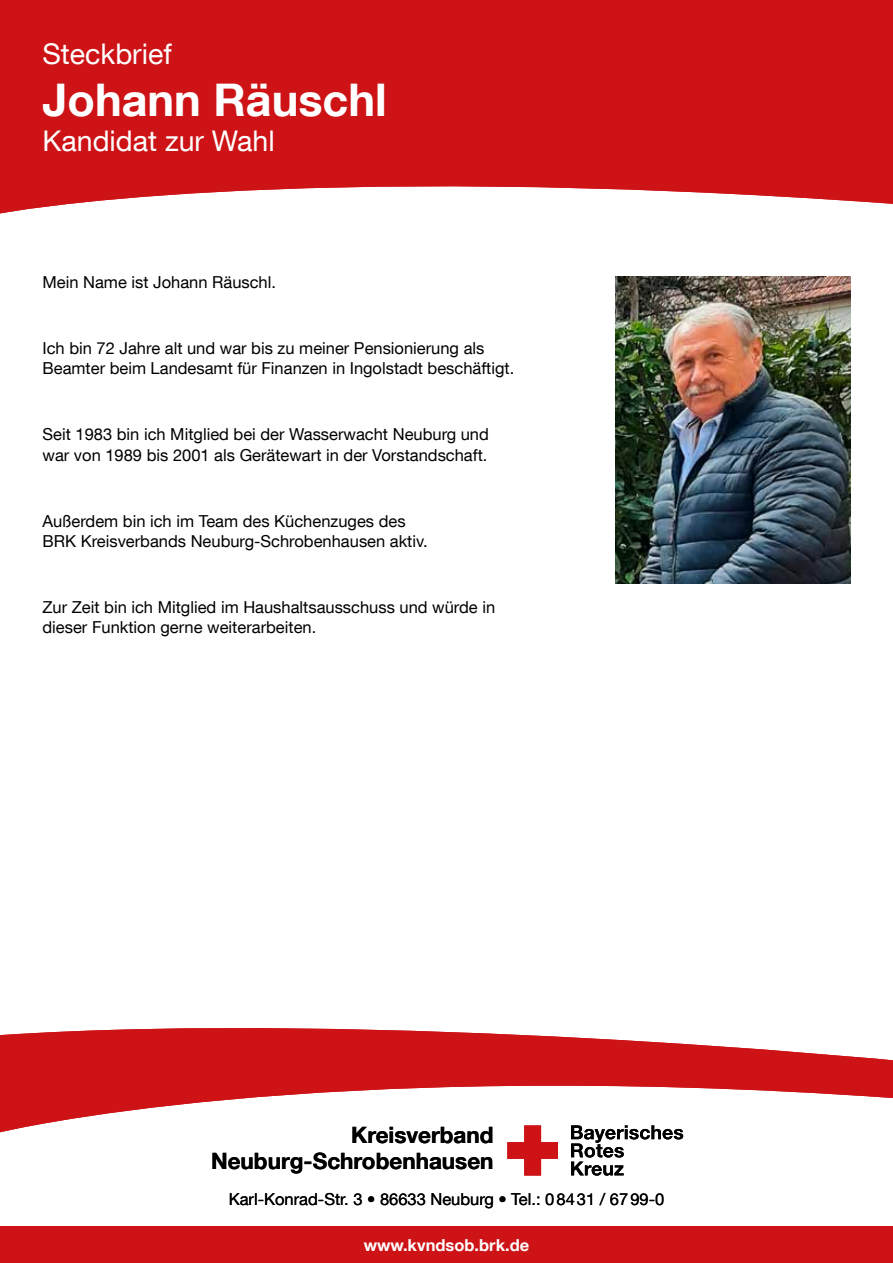
<style>
.page{position:relative;width:893px;height:1263px;background:#fff}
.page>*{position:absolute;margin:0;border:0;box-sizing:border-box;transform-origin:0 0}
.t1{font:700 45px "Helvetica Neue LT Com";color:#fff}
.t2{font:28.5px "Helvetica Neue LT Com";color:#fff}
.t3{font:700 22.5px/25.5px "Helvetica Neue LT Com";color:#000;text-align:right}
.t4{font:16.5px/20.2px "Helvetica Neue LT Com";color:#000}
.t5{font:700 16.5px "Helvetica Neue LT Com";color:#fff}
</style>
<div class="page">
<div style="left:0;top:1227px;width:893px;height:36px;background:#cd1316"></div>
<svg style="left:0;top:0;width:893px;height:213px;fill:#cd1316"></svg>
<svg style="left:0;top:1028px;width:893px;height:104px;fill:#cd1316"></svg>
<svg style="left:507px;top:1125px;width:51px;height:50px"></svg>
<svg style="left:571px;top:1125px;width:112px;height:51px"></svg>
<img style="left:615px;top:276px;width:235px;height:308px">
<h2 class="t2" style="left:43px;top:36px;width:131px">Steckbrief</h2>
<h1 class="t1" style="left:43px;top:72px;width:346px">Johann Räuschl</h1>
<h2 class="t2" style="left:43px;top:123px;width:234px">Kandidat zur Wahl</h2>
<p class="t4" style="left:43px;top:272px;width:235px">Mein Name ist Johann Räuschl.</p>
<p class="t4" style="left:43px;top:338px;width:473px">Ich bin 72 Jahre alt und war bis zu meiner Pensionierung als<br>Beamter beim Landesamt für Finanzen in Ingolstadt beschäftigt.</p>
<p class="t4" style="left:43px;top:424px;width:448px">Seit 1983 bin ich Mitglied bei der Wasserwacht Neuburg und war von 1989 bis 2001 als Gerätewart in der Vorstandschaft.</p>
<p class="t4" style="left:43px;top:510px;width:387px">Außerdem bin ich im Team des Küchenzuges des<br>BRK Kreisverbands Neuburg-Schrobenhausen aktiv.</p>
<p class="t4" style="left:43px;top:597px;width:454px">Zur Zeit bin ich Mitglied im Haushaltsausschuss und würde in dieser Funktion gerne weiterarbeiten.</p>
<h3 class="t3" style="left:211px;top:1122px;width:284px">Kreisverband<br>Neuburg-Schrobenhausen</h3>
<p class="t4" style="left:229px;top:1189px;width:437px">Karl-Konrad-Str. 3 • 86633 Neuburg • Tel.: 08431 / 6799-0</p>
<p class="t5" style="left:364px;top:1234px;width:167px">www.kvndsob.brk.de</p>
</div>
